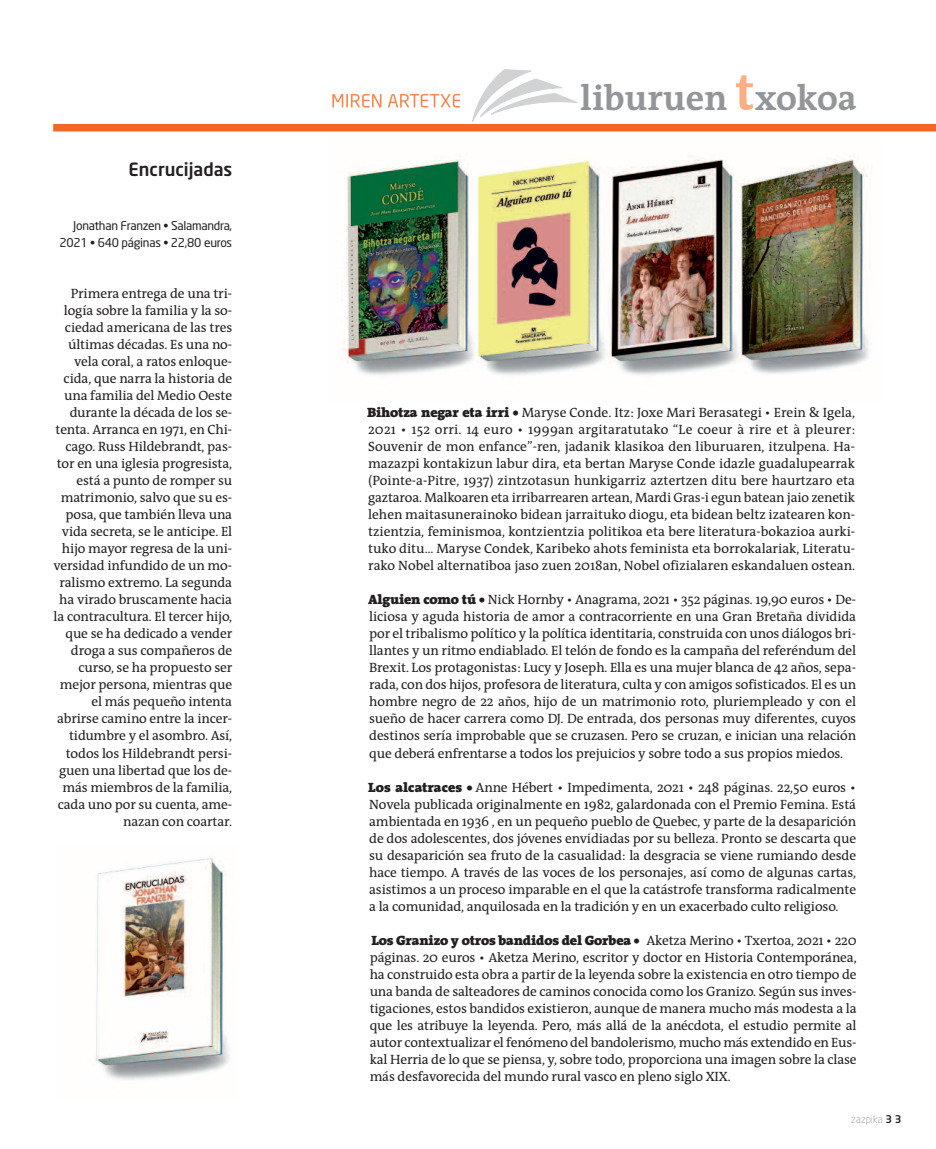
<style>
.page{position:relative;width:936px;height:1149px;background:#fff}
.page>*{position:absolute;margin:0;border:0;box-sizing:border-box;transform-origin:0 0}
.t1{font:700 35.7px "The Antiqua B7";color:#939598}
.t2{font:500 18px "Neo Sans";color:#231f20}
.t3{font:13.5px/17px "The Antiqua B5";letter-spacing:-.01em;color:#231f20;text-align:justify}
.t4{font:900 13.5px "The Antiqua B9";letter-spacing:-.01em;color:#231f20}
.t5{font:12px/17px "Neo Sans";letter-spacing:-.02em;color:#231f20;text-align:right}
.t6{font:300 10.5px "Neo Sans";color:#939598}
.s1{font-family:"The Antiqua B9";font-weight:900}
.s2{font-weight:500;color:#231f20}
</style>
<div class="page">
<svg style="left:736px;top:75px;width:17px;height:35px"></svg>
<svg style="left:472px;top:69px;width:106px;height:53px"></svg>
<img style="left:342px;top:154px;width:530px;height:222px">
<img style="left:95px;top:857px;width:135px;height:223px">
<div style="left:53px;top:124px;width:882px;height:7px;background:#f36725"></div>
<svg style="left:332px;top:94px;width:96px;height:13px"></svg>
<h2 class="t2" style="left:129px;top:162px;width:105px">Encrucijadas</h2>
<p class="t5" style="left:59px;top:218px;width:174px">Jonathan Franzen • Salamandra,<br>2021 • 640 páginas • 22,80 euros</p>
<p class="t3" style="left:53px;top:286px;width:180px;text-align:right">Primera entrega de una tri&shy;logía sobre la familia y la so&shy;ciedad americana de las tres últimas décadas. Es una no&shy;vela coral, a ratos enloque&shy;cida, que narra la historia de una familia del Medio Oeste durante la década de los se&shy;tenta. Arranca en 1971, en Chi&shy;cago. Russ Hildebrandt, pas&shy;tor en una iglesia progresista, está a punto de romper su matrimonio, salvo que su es&shy;posa, que también lleva una vida secreta, se le anticipe. El hijo mayor regresa de la uni&shy;versidad infundido de un mo&shy;ralismo extremo. La segunda ha virado bruscamente hacia la contracultura. El tercer hijo, que se ha dedicado a vender droga a sus compañeros de curso, se ha propuesto ser mejor persona, mientras que el más pequeño intenta abrirse camino entre la incer&shy;tidumbre y el asombro. Así, todos los Hildebrandt persi&shy;guen una libertad que los de&shy;más miembros de la familia, cada uno por su cuenta, ame&shy;nazan con coartar.</p>
<h1 class="t1" style="left:580px;top:85px;width:278px">liburuen xokoa</h1>
<p class="t3" style="left:367px;top:405px;width:489px"><span class="s1">Bihotza negar eta irri •</span> Maryse Conde. Itz: Joxe Mari Berasategi • Erein &amp; Igela, 2021 • 152 orri. 14 euro • 1999an argitaratutako “Le coeur à rire et à pleurer:<br>Souvenir de mon enfance”-ren, jadanik klasikoa den liburuaren, itzulpena. Ha&shy;mazazpi kontakizun labur dira, eta bertan Maryse Conde idazle guadalupearrak (Pointe-a-Pitre, 1937) zintzotasun hunkigarriz aztertzen ditu bere haurtzaro eta gaztaroa. Malkoaren eta irribarrearen artean, Mardi Gras-i egun batean jaio zenetik lehen maitasunerainoko bidean jarraituko diogu, eta bidean beltz izatearen kon&shy;tzientzia, feminismoa, kontzientzia politikoa eta bere literatura-bokazioa aurki&shy;tuko ditu… Maryse Condek, Karibeko ahots feminista eta borrokalariak, Literatu&shy;rako Nobel alternatiboa jaso zuen 2018an, Nobel ofizialaren eskandaluen ostean.</p>
<p class="t3" style="left:368px;top:592px;width:489px"><span class="s1">Alguien como tú •</span> Nick Hornby • Anagrama, 2021 • 352 páginas. 19,90 euros • De&shy;liciosa y aguda historia de amor a contracorriente en una Gran Bretaña dividida por el tribalismo político y la política identitaria, construida con unos diálogos bri&shy;llantes y un ritmo endiablado. El telón de fondo es la campaña del referéndum del Brexit. Los protagonistas: Lucy y Joseph. Ella es una mujer blanca de 42 años, sepa&shy;rada, con dos hijos, profesora de literatura, culta y con amigos sofisticados. El es un hombre negro de 22 años, hijo de un matrimonio roto, pluriempleado y con el sueño de hacer carrera como DJ. De entrada, dos personas muy diferentes, cuyos destinos sería improbable que se cruzasen. Pero se cruzan, e inician una relación que deberá enfrentarse a todos los prejuicios y sobre todo a sus propios miedos.</p>
<p class="t3" style="left:368px;top:780px;width:489px"><span class="s1">Los alcatraces •</span> Anne Hébert • Impedimenta, 2021 • 248 páginas. 22,50 euros • Novela publicada originalmente en 1982, galardonada con el Premio Femina. Está ambientada en 1936 , en un pequeño pueblo de Quebec, y parte de la desaparición de dos adolescentes, dos jóvenes envidiadas por su belleza. Pronto se descarta que su desaparición sea fruto de la casualidad: la desgracia se viene rumiando desde hace tiempo. A través de las voces de los personajes, así como de algunas cartas, asistimos a un proceso imparable en el que la catástrofe transforma radicalmente a la comunidad, anquilosada en la tradición y en un exacerbado culto religioso.</p>
<p class="t3" style="left:369px;top:933px;width:488px;text-indent:277px">Aketza Merino • Txertoa, 2021 • 220 páginas. 20 euros • Aketza Merino, escritor y doctor en Historia Contemporánea, ha construido esta obra a partir de la leyenda sobre la existencia en otro tiempo de una banda de salteadores de caminos conocida como los Granizo. Según sus inves&shy;tigaciones, estos bandidos existieron, aunque de manera mucho más modesta a la que les atribuye la leyenda. Pero, más allá de la anécdota, el estudio permite al autor contextualizar el fenómeno del bandolerismo, mucho más extendido en Eus&shy;kal Herria de lo que se piensa, y, sobre todo, proporciona una imagen sobre la clase más desfavorecida del mundo rural vasco en pleno siglo XIX.</p>
<p class="t4" style="left:371px;top:935px;width:270px">Los Granizo y otros bandidos del Gorbea •</p>
<p class="t6" style="left:851px;top:1114px;width:52px">zazpika <span class="s2">3 3</span></p>
</div>
